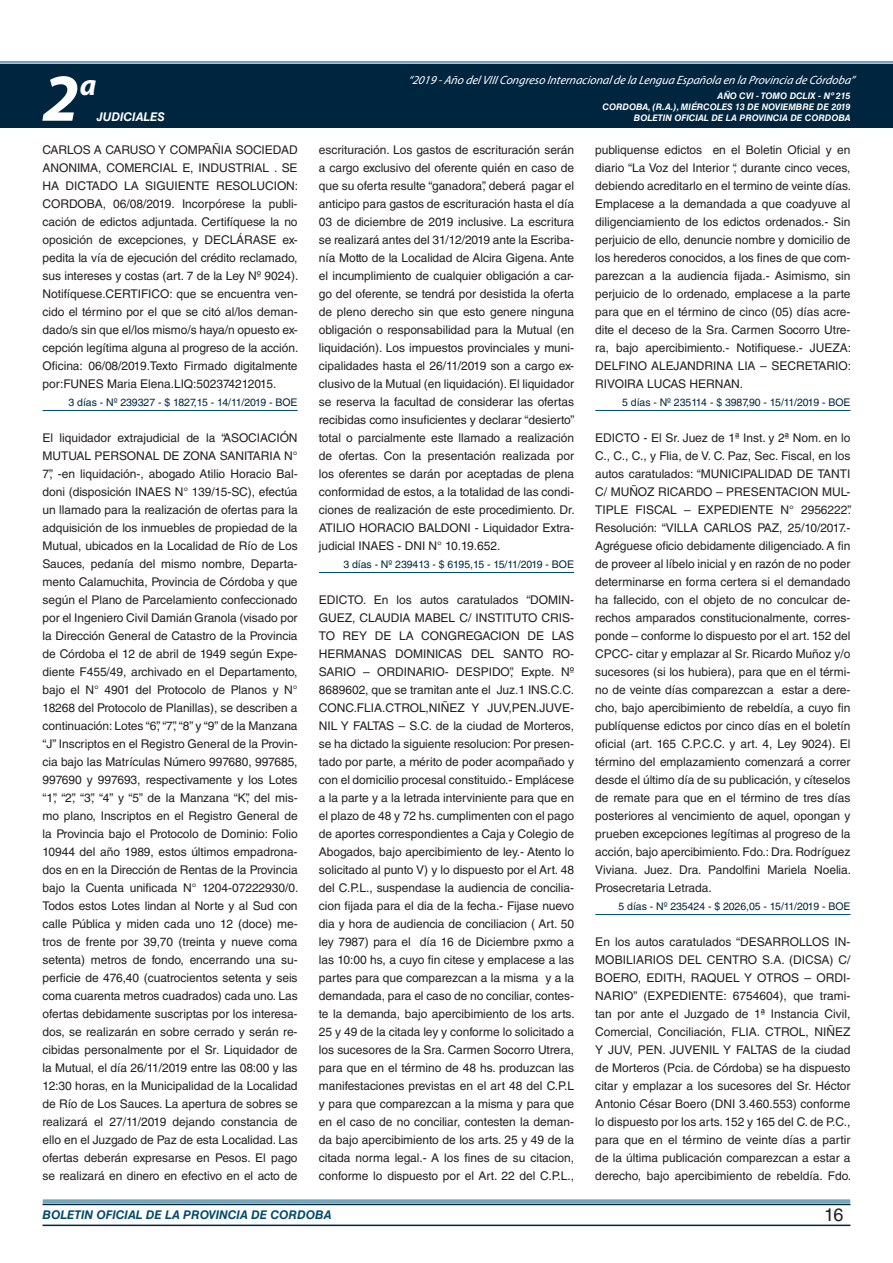
<style>
.page{position:relative;width:893px;height:1263px;background:#fff}
.page>*{position:absolute;margin:0;border:0;box-sizing:border-box;transform-origin:0 0}
.t1{font:italic 700 67.5px "Myriad Pro";color:#fff}
.t2{font:italic 700 30px "Myriad Pro";color:#fff}
.t3{font:18px "Helvetica LT Std";color:#231f20}
.t4{font:12px/18px "Helvetica LT Std";letter-spacing:-.005em;color:#231f20;text-align:justify}
.t5{font:italic 12px "Myriad Pro";color:#fff}
.t6{font:italic 700 12px "Helvetica LT Std";color:#004b6c}
.t7{font:italic 700 12px "Helvetica LT Std";color:#fff}
.t8{font:10.5px "Helvetica LT Std";letter-spacing:-.005em;color:#00263f}
.t9{font:italic 700 9px/10.8px "Helvetica LT Std";color:#fff;text-align:right}
</style>
<div class="page">
<div style="left:0;top:61px;width:893px;height:6px;background:#fff;opacity:.75"></div>
<div style="left:0;top:64px;width:893px;height:64px;background:#00263f"></div>
<hr style="left:43px;top:1224px;width:807px;height:2px;background:#00263f">
<div style="left:42px;top:1198px;width:809px;height:8px;background:#fff;opacity:.75"></div>
<hr style="left:43px;top:410px;width:255px;height:1px;background:#004b6c">
<hr style="left:319px;top:572px;width:255px;height:1px;background:#004b6c">
<hr style="left:595px;top:410px;width:255px;height:1px;background:#004b6c">
<hr style="left:595px;top:914px;width:255px;height:1px;background:#004b6c">
<h2 class="t2" style="left:80px;top:66px;width:18px">a</h2>
<p class="t5" style="left:408px;top:72px;width:448px">“2019 -Año delVIIICongreso Internacionalde la Lengua Esp añola en la Provincia de Córdoba”</p>
<h1 class="t1" style="left:43px;top:54px;width:38px">2</h1>
<p class="t9" style="left:603px;top:91px;width:249px">AÑO CVI - TOMO DCLIX - Nº 215<br>CORDOBA, (R.A.), MIÉRCOLES 13 DE NOVIEMBRE DE 2019</p>
<p class="t7" style="left:97px;top:110px;width:70px">JUDICIALES</p>
<p class="t9" style="left:634px;top:112px;width:218px">BOLETIN OFICIAL DE LA PROVINCIA DE CORDOBA</p>
<p class="t4" style="left:43px;top:141px;width:257px">CARLOS A CARUSO Y COMPAÑIA SOCIEDAD ANONIMA, COMERCIAL E, INDUSTRIAL . SE HA DICTADO LA SIGUIENTE RESOLUCION:<br>CORDOBA, 06/08/2019. Incorpórese la publi&shy;cación de edictos adjuntada. Certifíquese la no oposición de excepciones, y DECLÁRASE ex&shy;pedita la vía de ejecución del crédito reclamado, sus intereses y costas (art. 7 de la Ley Nº 9024).<br>Notifíquese.CERTIFICO: que se encuentra ven&shy;cido el término por el que se citó al/los deman&shy;dado/s sin que el/los mismo/s haya/n opuesto ex&shy;cepción legítima alguna al progreso de la acción.<br>Oficina: 06/08/2019.Texto Firmado digitalmente por:FUNES Maria Elena.LIQ:502374212015.</p>
<p class="t8" style="left:69px;top:396px;width:231px">3 días - Nº 239327 - $ 1827,15 - 14/11/2019 - BOE</p>
<p class="t4" style="left:43px;top:429px;width:257px">El liquidador extrajudicial de la “ASOCIACIÓN MUTUAL PERSONAL DE ZONA SANITARIA N° 7”, -en liquidación-, abogado Atilio Horacio Bal&shy;doni (disposición INAES N° 139/15-SC), efectúa un llamado para la realización de ofertas para la adquisición de los inmuebles de propiedad de la Mutual, ubicados en la Localidad de Río de Los Sauces, pedanía del mismo nombre, Departa&shy;mento Calamuchita, Provincia de Córdoba y que según el Plano de Parcelamiento confeccionado por el Ingeniero Civil Damián Granola (visado por la Dirección General de Catastro de la Provincia de Córdoba el 12 de abril de 1949 según Expe&shy;diente F455/49, archivado en el Departamento, bajo el N° 4901 del Protocolo de Planos y N° 18268 del Protocolo de Planillas), se describen a continuación: Lotes “6”, “7”, “8” y “9” de la Manzana “J” Inscriptos en el Registro General de la Provin&shy;cia bajo las Matrículas Número 997680, 997685, 997690 y 997693, respectivamente y los Lotes “1”, “2”, “3”, “4” y “5” de la Manzana “K”, del mis&shy;mo plano, Inscriptos en el Registro General de la Provincia bajo el Protocolo de Dominio: Folio 10944 del año 1989, estos últimos empadrona&shy;dos en en la Dirección de Rentas de la Provincia bajo la Cuenta unificada N° 1204-07222930/0.<br>Todos estos Lotes lindan al Norte y al Sud con calle Pública y miden cada uno 12 (doce) me&shy;tros de frente por 39,70 (treinta y nueve coma setenta) metros de fondo, encerrando una su&shy;perficie de 476,40 (cuatrocientos setenta y seis coma cuarenta metros cuadrados) cada uno. Las ofertas debidamente suscriptas por los interesa&shy;dos, se realizarán en sobre cerrado y serán re&shy;cibidas personalmente por el Sr. Liquidador de la Mutual, el día 26/11/2019 entre las 08:00 y las 12:30 horas, en la Municipalidad de la Localidad de Río de Los Sauces. La apertura de sobres se realizará el 27/11/2019 dejando constancia de ello en el Juzgado de Paz de esta Localidad. Las ofertas deberán expresarse en Pesos. El pago se realizará en dinero en efectivo en el acto de</p>
<p class="t4" style="left:319px;top:141px;width:257px">escrituración. Los gastos de escrituración serán a cargo exclusivo del oferente quién en caso de que su oferta resulte “ganadora”, deberá pagar el anticipo para gastos de escrituración hasta el día 03 de diciembre de 2019 inclusive. La escritura se realizará antes del 31/12/2019 ante la Escriba&shy;nía Motto de la Localidad de Alcira Gigena. Ante el incumplimiento de cualquier obligación a car&shy;go del oferente, se tendrá por desistida la oferta de pleno derecho sin que esto genere ninguna obligación o responsabilidad para la Mutual (en liquidación). Los impuestos provinciales y muni&shy;cipalidades hasta el 26/11/2019 son a cargo ex&shy;clusivo de la Mutual (en liquidación). El liquidador se reserva la facultad de considerar las ofertas recibidas como insuficientes y declarar “desierto” total o parcialmente este llamado a realización de ofertas. Con la presentación realizada por los oferentes se darán por aceptadas de plena conformidad de estos, a la totalidad de las condi&shy;ciones de realización de este procedimiento. Dr.<br>ATILIO HORACIO BALDONI - Liquidador Extra&shy;judicial INAES - DNI N° 10.19.652.</p>
<p class="t8" style="left:343px;top:558px;width:232px">3 días - Nº 239413 - $ 6195,15 - 15/11/2019 - BOE</p>
<p class="t4" style="left:319px;top:591px;width:257px">EDICTO. En los autos caratulados “DOMIN-GUEZ, CLAUDIA MABEL C/ INSTITUTO CRIS-TO REY DE LA CONGREGACION DE LAS HERMANAS DOMINICAS DEL SANTO RO-SARIO – ORDINARIO- DESPIDO”, Expte. Nº 8689602, que se tramitan ante el Juz.1 INS.C.C.<br>CONC.FLIA.CTROL,NIÑEZ Y JUV,PEN.JUVE-NIL Y FALTAS – S.C. de la ciudad de Morteros, se ha dictado la siguiente resolucion: Por presen&shy;tado por parte, a mérito de poder acompañado y con el domicilio procesal constituido.- Emplácese a la parte y a la letrada interviniente para que en el plazo de 48 y 72 hs. cumplimenten con el pago de aportes correspondientes a Caja y Colegio de Abogados, bajo apercibimiento de ley.- Atento lo solicitado al punto V) y lo dispuesto por el Art. 48 del C.P.L., suspendase la audiencia de concilia&shy;cion fijada para el dia de la fecha.- Fijase nuevo dia y hora de audiencia de conciliacion ( Art. 50 ley 7987) para el día 16 de Diciembre pxmo a las 10:00 hs, a cuyo fin citese y emplacese a las partes para que comparezcan a la misma y a la demandada, para el caso de no conciliar, contes&shy;te la demanda, bajo apercibimiento de los arts.<br>25 y 49 de la citada ley y conforme lo solicitado a los sucesores de la Sra. Carmen Socorro Utrera, para que en el término de 48 hs. produzcan las manifestaciones previstas en el art 48 del C.P.L y para que comparezcan a la misma y para que en el caso de no conciliar, contesten la deman&shy;da bajo apercibimiento de los arts. 25 y 49 de la citada norma legal.- A los fines de su citacion, conforme lo dispuesto por el Art. 22 del C.P.L.,</p>
<p class="t4" style="left:595px;top:141px;width:257px">publiquense edictos en el Boletin Oficial y en diario “La Voz del Interior “, durante cinco veces, debiendo acreditarlo en el termino de veinte días.<br>Emplacese a la demandada a que coadyuve al diligenciamiento de los edictos ordenados.- Sin perjuicio de ello, denuncie nombre y domicilio de los herederos conocidos, a los fines de que com&shy;parezcan a la audiencia fijada.- Asimismo, sin perjuicio de lo ordenado, emplacese a la parte para que en el término de cinco (05) días acre&shy;dite el deceso de la Sra. Carmen Socorro Utre&shy;ra, bajo apercibimiento.- Notifiquese.- JUEZA:<br>DELFINO ALEJANDRINA LIA – SECRETARIO:<br>RIVOIRA LUCAS HERNAN.</p>
<p class="t8" style="left:622px;top:396px;width:230px">5 días - Nº 235114 - $ 3987,90 - 15/11/2019 - BOE</p>
<p class="t4" style="left:595px;top:429px;width:258px">EDICTO - El Sr. Juez de 1ª Inst. y 2ª Nom. en lo C., C., C., y Flia, de V. C. Paz, Sec. Fiscal, en los autos caratulados: “MUNICIPALIDAD DE TANTI C/ MUÑOZ RICARDO – PRESENTACION MUL-TIPLE FISCAL – EXPEDIENTE N° 2956222”.<br>Resolución: “VILLA CARLOS PAZ, 25/10/2017.- Agréguese oficio debidamente diligenciado. A fin de proveer al líbelo inicial y en razón de no poder determinarse en forma certera si el demandado ha fallecido, con el objeto de no conculcar de&shy;rechos amparados constitucionalmente, corres&shy;ponde – conforme lo dispuesto por el art. 152 del CPCC- citar y emplazar al Sr. Ricardo Muñoz y/o sucesores (si los hubiera), para que en el térmi&shy;no de veinte días comparezcan a estar a dere&shy;cho, bajo apercibimiento de rebeldía, a cuyo fin publíquense edictos por cinco días en el boletín oficial (art. 165 C.P.C.C. y art. 4, Ley 9024). El término del emplazamiento comenzará a correr desde el último día de su publicación, y cíteselos de remate para que en el término de tres días posteriores al vencimiento de aquel, opongan y prueben excepciones legítimas al progreso de la acción, bajo apercibimiento. Fdo.: Dra. Rodríguez Viviana. Juez. Dra. Pandolfini Mariela Noelia.<br>Prosecretaria Letrada.</p>
<p class="t8" style="left:619px;top:900px;width:233px">5 días - Nº 235424 - $ 2026,05 - 15/11/2019 - BOE</p>
<p class="t4" style="left:595px;top:933px;width:257px">En los autos caratulados “DESARROLLOS IN-MOBILIARIOS DEL CENTRO S.A. (DICSA) C/ BOERO, EDITH, RAQUEL Y OTROS – ORDI-NARIO” (EXPEDIENTE: 6754604), que trami&shy;tan por ante el Juzgado de 1ª Instancia Civil, Comercial, Conciliación, FLIA. CTROL, NIÑEZ Y JUV, PEN. JUVENIL Y FALTAS de la ciudad de Morteros (Pcia. de Córdoba) se ha dispuesto citar y emplazar a los sucesores del Sr. Héctor Antonio César Boero (DNI 3.460.553) conforme lo dispuesto por los arts. 152 y 165 del C. de P.C., para que en el término de veinte días a partir de la última publicación comparezcan a estar a derecho, bajo apercibimiento de rebeldía. Fdo.</p>
<p class="t6" style="left:43px;top:1208px;width:290px">BOLETIN OFICIAL DE LA PROVINCIA DE CORDOBA</p>
<h3 class="t3" style="left:824px;top:1204px;width:21px">16</h3>
</div>
